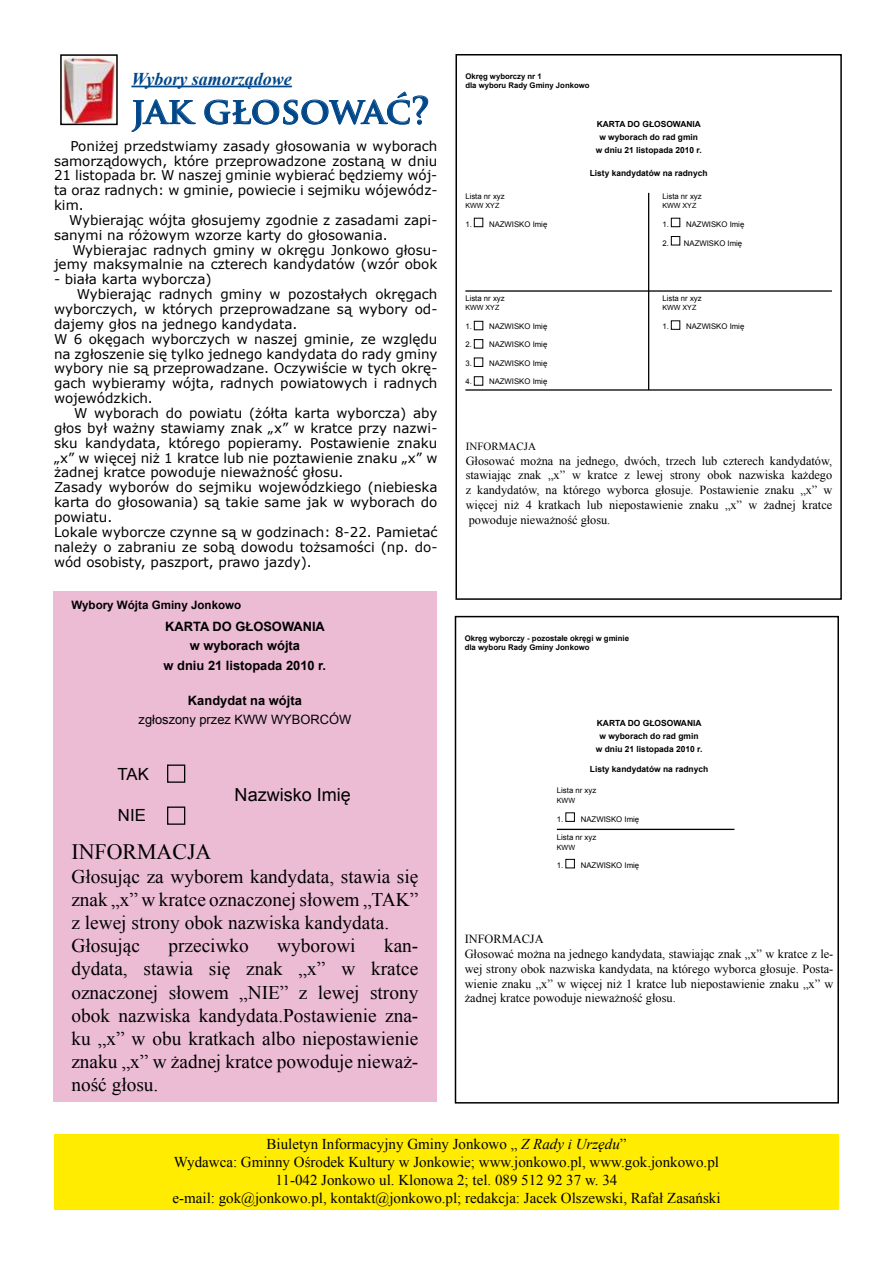
<style>
.page{position:relative;width:893px;height:1263px;background:#fff}
.page>*{position:absolute;margin:0;border:0;box-sizing:border-box;transform-origin:0 0}
.t1{font:700 36px "Trajan Pro";color:#00478a}
.t2{font:21.9px "Times New Roman";color:#000}
.t3{font:19.35px/23.2px "Times New Roman";color:#000}
.t4{font:italic 700 18px "Times New Roman";color:#00478a}
.t5{font:18px "Arial";color:#000}
.t6{font:16.8px "Arial";color:#000}
.t7{font:15px/18px "Times New Roman";color:#000;text-align:center}
.t8{font:13.5px/14.9px "Verdana";color:#000;text-align:justify}
.t9{font:700 12.9px/19.4px "Arial";color:#000;text-align:center}
.t10{font:12.9px "Arial";color:#000}
.t11{font:12.3px/14.7px "Times New Roman";color:#000;text-align:justify}
.t12{font:700 11.55px "Arial";color:#000}
.t13{font:10.95px "Times New Roman";color:#000}
.t14{font:700 8.4px/12.9px "Arial";color:#000;text-align:center}
.t15{font:7.8px "Arial";color:#000}
.t16{font:700 7.8px/9.3px "Arial";color:#000}
.t17{font:7.2px "Arial";color:#000}
.t18{font:7.05px "Arial";color:#000}
.s1{font-style:italic}
</style>
<div class="page">
<div style="left:54px;top:1134px;width:785px;height:75px;background:#ffec00"></div>
<hr style="left:131px;top:86px;width:161px;height:1px;background:#00478a">
<svg style="left:131px;top:99px;width:65px;height:33px"></svg>
<svg style="left:204px;top:91px;width:224px;height:34px"></svg>
<div style="left:474px;top:218px;width:9px;height:9px;border:1px solid #000"></div>
<div style="left:474px;top:321px;width:9px;height:9px;border:1px solid #000"></div>
<div style="left:474px;top:339px;width:9px;height:9px;border:1px solid #000"></div>
<div style="left:671px;top:218px;width:9px;height:9px;border:1px solid #000"></div>
<div style="left:671px;top:236px;width:9px;height:9px;border:1px solid #000"></div>
<div style="left:671px;top:320px;width:9px;height:10px;border:1px solid #000"></div>
<hr style="left:648px;top:193px;width:1px;height:197px;background:#000">
<hr style="left:465px;top:389px;width:367px;height:2px;background:#000">
<hr style="left:465px;top:290px;width:367px;height:2px;background:#000">
<div style="left:474px;top:358px;width:9px;height:9px;border:1px solid #000"></div>
<div style="left:474px;top:376px;width:9px;height:10px;border:1px solid #000"></div>
<div style="left:455px;top:54px;width:387px;height:546px;border:2px solid #000"></div>
<div style="left:565px;top:812px;width:10px;height:10px;border:1px solid #000"></div>
<div style="left:565px;top:859px;width:10px;height:9px;border:1px solid #000"></div>
<hr style="left:557px;top:829px;width:177px;height:1px;background:#000">
<div style="left:455px;top:616px;width:384px;height:487px;border:2px solid #000"></div>
<div style="left:53px;top:591px;width:384px;height:510px;background:#ecbcd5"></div>
<div style="left:167px;top:764px;width:18px;height:19px;border:1px solid #000"></div>
<div style="left:167px;top:806px;width:18px;height:19px;border:1px solid #000"></div>
<img style="left:63px;top:57px;width:52px;height:65px">
<div style="left:60px;top:54px;width:58px;height:71px;border:2px solid #000"></div>
<h3 class="t4" style="left:131px;top:66px;width:162px">Wybory samorządowe</h3>
<h1 class="t1" style="left:131px;top:88px;width:300px">JAK GŁOSOWAĆ?</h1>
<p class="t8" style="left:54px;top:138px;width:385px;text-indent:16px">Poniżej przedstwiamy zasady głosowania w wyborach samorządowych, które przeprowadzone zostaną w dniu 21 listopada br. W naszej gminie wybierać będziemy wój&shy;ta oraz radnych: w gminie, powiecie i sejmiku wójewódz&shy;kim.</p>
<p class="t8" style="left:54px;top:212px;width:385px;text-indent:15px">Wybierając wójta głosujemy zgodnie z zasadami zapi&shy;sanymi na różowym wzorze karty do głosowania.</p>
<p class="t8" style="left:54px;top:242px;width:385px;text-align:right">Wybierajac radnych gminy w okręgu Jonkowo głosu&shy;jemy maksymalnie na czterech kandydatów (wzór obok</p>
<p class="t8" style="left:54px;top:272px;width:159px">- biała karta wyborcza)</p>
<p class="t8" style="left:77px;top:287px;width:362px">Wybierając radnych gminy w pozostałych okręgach</p>
<p class="t8" style="left:54px;top:302px;width:385px">wyborczych, w których przeprowadzane są wybory od-</p>
<p class="t8" style="left:54px;top:316px;width:245px">dajemy głos na jednego kandydata.</p>
<p class="t8" style="left:54px;top:331px;width:385px">W 6 okęgach wyborczych w naszej gminie, ze względu</p>
<p class="t8" style="left:54px;top:346px;width:385px">na zgłoszenie się tylko jednego kandydata do rady gminy</p>
<p class="t8" style="left:54px;top:361px;width:385px">wybory nie są przeprowadzane. Oczywiście w tych okrę-</p>
<p class="t8" style="left:54px;top:376px;width:385px">gach wybieramy wójta, radnych powiatowych i radnych</p>
<p class="t8" style="left:54px;top:391px;width:100px">wojewódzkich.</p>
<p class="t8" style="left:74px;top:405px;width:365px">W wyborach do powiatu (żółta karta wyborcza) aby</p>
<p class="t8" style="left:54px;top:420px;width:385px">głos był ważny stawiamy znak „x” w kratce przy nazwi-</p>
<p class="t8" style="left:54px;top:435px;width:385px">sku kandydata, którego popieramy. Postawienie znaku</p>
<p class="t8" style="left:54px;top:450px;width:385px">„x” w więcej niż 1 kratce lub nie poztawienie znaku „x” w</p>
<p class="t8" style="left:54px;top:465px;width:291px">żadnej kratce powoduje nieważność głosu.</p>
<p class="t8" style="left:54px;top:480px;width:385px">Zasady wyborów do sejmiku wojewódzkiego (niebieska</p>
<p class="t8" style="left:54px;top:495px;width:385px">karta do głosowania) są takie same jak w wyborach do</p>
<p class="t8" style="left:54px;top:509px;width:60px">powiatu.</p>
<p class="t8" style="left:54px;top:524px;width:385px">Lokale wyborcze czynne są w godzinach: 8-22. Pamietać</p>
<p class="t8" style="left:54px;top:539px;width:385px">należy o zabraniu ze sobą dowodu tożsamości (np. do-</p>
<p class="t8" style="left:54px;top:554px;width:259px">wód osobisty, paszport, prawo jazdy).</p>
<p class="t12" style="left:71px;top:597px;width:171px">Wybory Wójta Gminy Jonkowo</p>
<p class="t9" style="left:164px;top:617px;width:164px">KARTA DO GŁOSOWANIA w wyborach wójta<br>w dniu 21 listopada 2010 r.</p>
<p class="t9" style="left:188px;top:691px;width:115px">Kandydat na wójta</p>
<p class="t10" style="left:139px;top:711px;width:214px">zgłoszony przez KWW WYBORCÓW</p>
<p class="t6" style="left:118px;top:763px;width:33px">TAK</p>
<p class="t6" style="left:118px;top:804px;width:29px">NIE</p>
<h3 class="t5" style="left:235px;top:783px;width:118px">Nazwisko Imię</h3>
<h2 class="t2" style="left:71px;top:837px;width:141px">INFORMACJA</h2>
<h3 class="t3" style="left:71px;top:864px;width:348px">Głosując za wyborem kandydata, stawia się znak „x” w kratce oznaczonej słowem „TAK” z lewej strony obok nazwiska kandydata.<br>Głosując</h3>
<h3 class="t3" style="left:71px;top:934px;width:348px;text-align:justify;text-indent:313px">kan&shy;dydata, stawia się znak „x” w kratce oznaczonej słowem „NIE” z lewej strony obok nazwiska kandydata.Postawienie zna&shy;ku „x” w obu kratkach albo niepostawienie znaku „x” w żadnej kratce powoduje nieważ&shy;ność głosu.</h3>
<h3 class="t3" style="left:168px;top:934px;width:82px">przeciwko</h3>
<h3 class="t3" style="left:277px;top:934px;width:80px">wyborowi</h3>
<p class="t16" style="left:465px;top:72px;width:126px">Okręg wyborczy nr 1<br>dla wyboru Rady Gminy Jonkowo</p>
<p class="t15" style="left:465px;top:191px;width:41px">Lista nr xyz</p>
<p class="t18" style="left:465px;top:201px;width:35px">Kww XYZ</p>
<p class="t15" style="left:465px;top:219px;width:83px">1. NAZWISKO Imię</p>
<p class="t15" style="left:465px;top:293px;width:41px">Lista nr xyz</p>
<p class="t18" style="left:465px;top:303px;width:35px">Kww XYZ</p>
<p class="t15" style="left:465px;top:321px;width:83px">1. NAZWISKO Imię</p>
<p class="t15" style="left:465px;top:339px;width:83px">2. NAZWISKO Imię</p>
<p class="t15" style="left:465px;top:358px;width:83px">3. NAZWISKO Imię</p>
<p class="t15" style="left:465px;top:376px;width:83px">4. NAZWISKO Imię</p>
<p class="t14" style="left:596px;top:118px;width:108px">KARTA DO GŁOSOWANIA w wyborach do rad gmin w dniu 21 listopada 2010 r.</p>
<p class="t14" style="left:590px;top:167px;width:119px">Listy kandydatów na radnych</p>
<p class="t15" style="left:662px;top:191px;width:41px">Lista nr xyz</p>
<p class="t18" style="left:662px;top:201px;width:35px">Kww XYZ</p>
<p class="t15" style="left:662px;top:219px;width:83px">1. NAZWISKO Imię</p>
<p class="t15" style="left:662px;top:238px;width:81px">2. NAZWISKO Imię</p>
<p class="t15" style="left:662px;top:293px;width:41px">Lista nr xyz</p>
<p class="t18" style="left:662px;top:303px;width:35px">Kww XYZ</p>
<p class="t15" style="left:662px;top:321px;width:83px">1. NAZWISKO Imię</p>
<p class="t13" style="left:466px;top:439px;width:72px">INFORMACJA</p>
<p class="t11" style="left:466px;top:453px;width:368px">Głosować można na jednego, dwóch, trzech lub czterech kandydatów, stawiając znak „x” w kratce z lewej strony obok nazwiska każdego z kandydatów, na którego wyborca głosuje. Postawienie znaku „x” w więcej niż 4 kratkach lub niepostawienie znaku „x” w żadnej kratce powoduje nieważność głosu.</p>
<p class="t16" style="left:465px;top:633px;width:166px">Okręg wyborczy - pozostałe okręgi w gminie dla wyboru Rady Gminy Jonkowo</p>
<p class="t14" style="left:596px;top:716px;width:108px">KARTA DO GŁOSOWANIA w wyborach do rad gmin w dniu 21 listopada 2010 r.</p>
<p class="t14" style="left:590px;top:763px;width:120px">Listy kandydatów na radnych</p>
<p class="t15" style="left:557px;top:786px;width:41px">Lista nr xyz</p>
<p class="t17" style="left:557px;top:795px;width:20px">KWW</p>
<p class="t15" style="left:557px;top:814px;width:84px">1. NAZWISKO Imię</p>
<p class="t15" style="left:557px;top:832px;width:41px">Lista nr xyz</p>
<p class="t17" style="left:557px;top:842px;width:20px">KWW</p>
<p class="t15" style="left:557px;top:860px;width:84px">1. NAZWISKO Imię</p>
<p class="t11" style="left:465px;top:931px;width:370px;text-align:left">INFORMACJA<br>Głosować można na jednego kandydata, stawiając znak „x” w kratce z le&shy;wej strony obok nazwiska kandydata, na którego wyborca głosuje. Posta&shy;wienie znaku „x” w więcej niż 1 kratce lub niepostawienie znaku „x” w żadnej kratce powoduje nieważność głosu.</p>
<p class="t7" style="left:173px;top:1134px;width:549px">Biuletyn Informacyjny Gminy Jonkowo „ <span class="s1">Z Rady i Urzędu</span>”<br>Wydawca: Gminny Ośrodek Kultury w Jonkowie; www.jonkowo.pl, www.gok.jonkowo.pl 11-042 Jonkowo ul. Klonowa 2; tel. 089 512 92 37 w. 34<br>e-mail: gok@jonkowo.pl, kontakt@jonkowo.pl; redakcja: Jacek Olszewski, Rafał Zasański</p>
</div>
